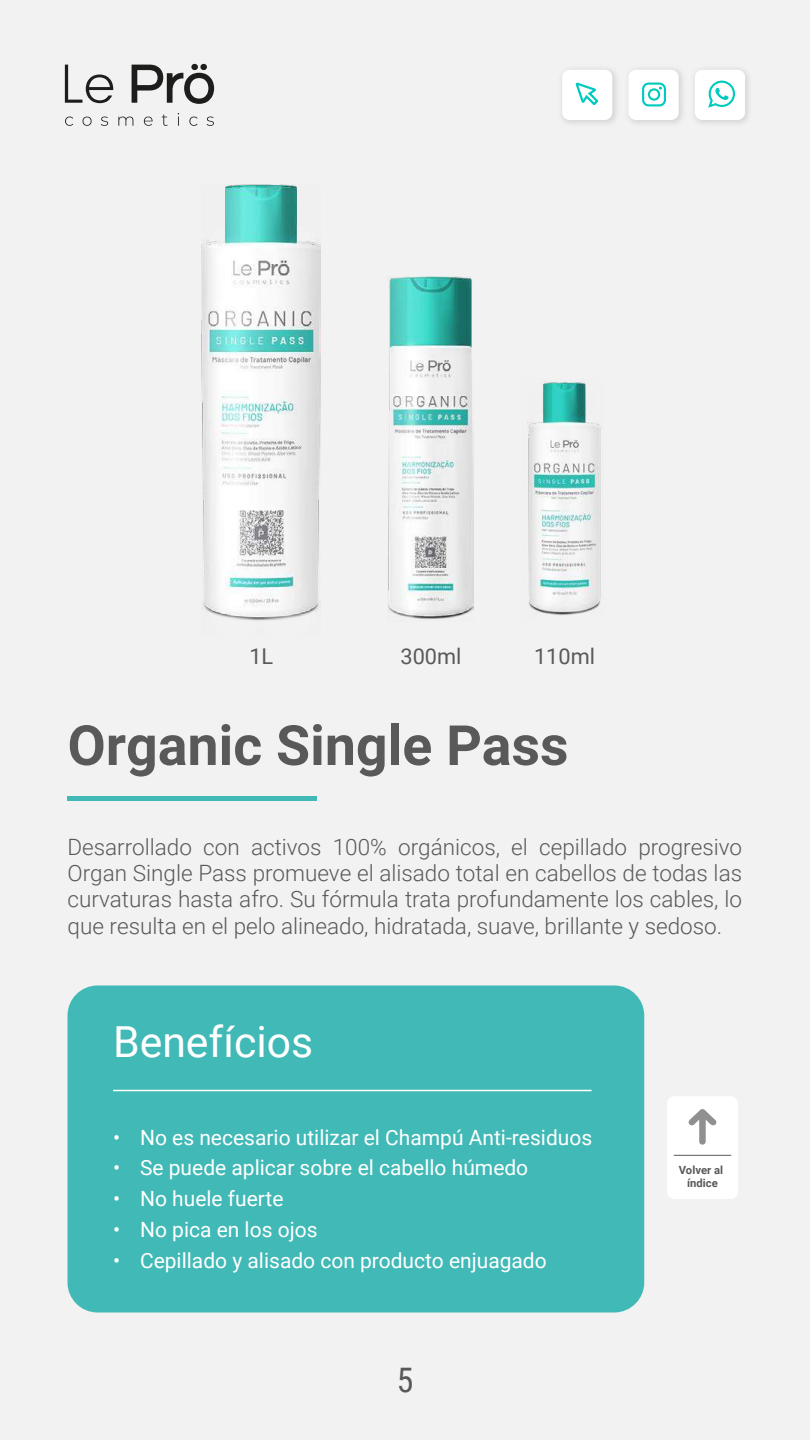
<style>
.page{position:relative;width:810px;height:1440px;background:#f2f2f2}
.page>*{position:absolute;margin:0;border:0;box-sizing:border-box;transform-origin:0 0}
.t1{font:700 55.5px "Roboto";color:#595959}
.t2{font:42.75px "Roboto";color:#fff}
.t3{font:33.75px "Roboto Condensed";color:#595959}
.t4{font:300 22.5px/26.2px "Roboto";color:#595959;text-align:justify}
.t5{font:21.75px "Roboto";color:#595959}
.t6{font:21px "Roboto";color:#fff}
.t7{font:700 11.25px/13.6px "Roboto";color:#595959;text-align:center}
</style>
<div class="page">
<svg style="left:65px;top:65px;width:48px;height:38px"></svg>
<svg style="left:132px;top:65px;width:82px;height:39px"></svg>
<svg style="left:65px;top:117px;width:8px;height:9px"></svg>
<svg style="left:82px;top:116px;width:10px;height:10px"></svg>
<svg style="left:101px;top:117px;width:7px;height:9px"></svg>
<svg style="left:118px;top:117px;width:15px;height:9px"></svg>
<svg style="left:144px;top:116px;width:9px;height:10px"></svg>
<svg style="left:162px;top:115px;width:6px;height:11px"></svg>
<svg style="left:178px;top:113px;width:1px;height:13px"></svg>
<svg style="left:189px;top:117px;width:8px;height:9px"></svg>
<svg style="left:207px;top:117px;width:7px;height:9px"></svg>
<img style="left:554px;top:62px;width:67px;height:68px">
<div style="left:562px;top:70px;width:50px;height:50px;background:#fff;border-radius:8px"></div>
<img style="left:621px;top:62px;width:66px;height:68px">
<div style="left:629px;top:70px;width:50px;height:50px;background:#fff;border-radius:8px"></div>
<img style="left:687px;top:62px;width:69px;height:68px">
<div style="left:695px;top:70px;width:50px;height:50px;background:#fff;border-radius:8px"></div>
<svg style="left:708px;top:81px;width:27px;height:27px"></svg>
<svg style="left:642px;top:83px;width:24px;height:23px"></svg>
<svg style="left:575px;top:82px;width:24px;height:23px"></svg>
<hr style="left:68px;top:796px;width:249px;height:4px;background:#41b9b6">
<div style="left:68px;top:986px;width:576px;height:326px;background:#41b9b6;border-radius:30px"></div>
<hr style="left:113px;top:1090px;width:479px;height:1px;background:#fff">
<div style="left:667px;top:1096px;width:71px;height:103px;background:#fff;border-radius:8px"></div>
<svg style="left:688px;top:1109px;width:29px;height:36px"></svg>
<hr style="left:674px;top:1155px;width:57px;height:1px;background:#595959">
<img style="left:201px;top:187px;width:120px;height:451px">
<img style="left:387px;top:277px;width:87px;height:345px">
<img style="left:521px;top:379px;width:84px;height:243px">
<p class="t5" style="left:249px;top:641px;width:25px">1L</p>
<p class="t5" style="left:401px;top:641px;width:63px">300ml</p>
<p class="t5" style="left:534px;top:641px;width:63px">110ml</p>
<h1 class="t1" style="left:68px;top:706px;width:502px">Organic Single Pass</h1>
<p class="t4" style="left:68px;top:833px;width:676px">Desarrollado con activos 100% orgánicos, el cepillado progresivo Organ Single Pass promueve el alisado total en cabellos de todas las curvaturas hasta afro. Su fórmula trata profundamente los cables, lo que resulta en el pelo alineado, hidratada, suave, brillante y sedoso.</p>
<h2 class="t2" style="left:113px;top:1012px;width:202px">Benefícios</h2>
<p class="t6" style="left:113px;top:1123px;width:481px">• No es necesario utilizar el Champú Anti-residuos</p>
<p class="t6" style="left:113px;top:1153px;width:417px">• Se puede aplicar sobre el cabello húmedo</p>
<p class="t6" style="left:113px;top:1184px;width:172px">• No huele fuerte</p>
<p class="t6" style="left:113px;top:1215px;width:206px">• No pica en los ojos</p>
<p class="t6" style="left:113px;top:1246px;width:435px">• Cepillado y alisado con producto enjuagado</p>
<h3 class="t3" style="left:397px;top:1356px;width:18px">5</h3>
<p class="t7" style="left:679px;top:1162px;width:46px">Volver al índice</p>
</div>
